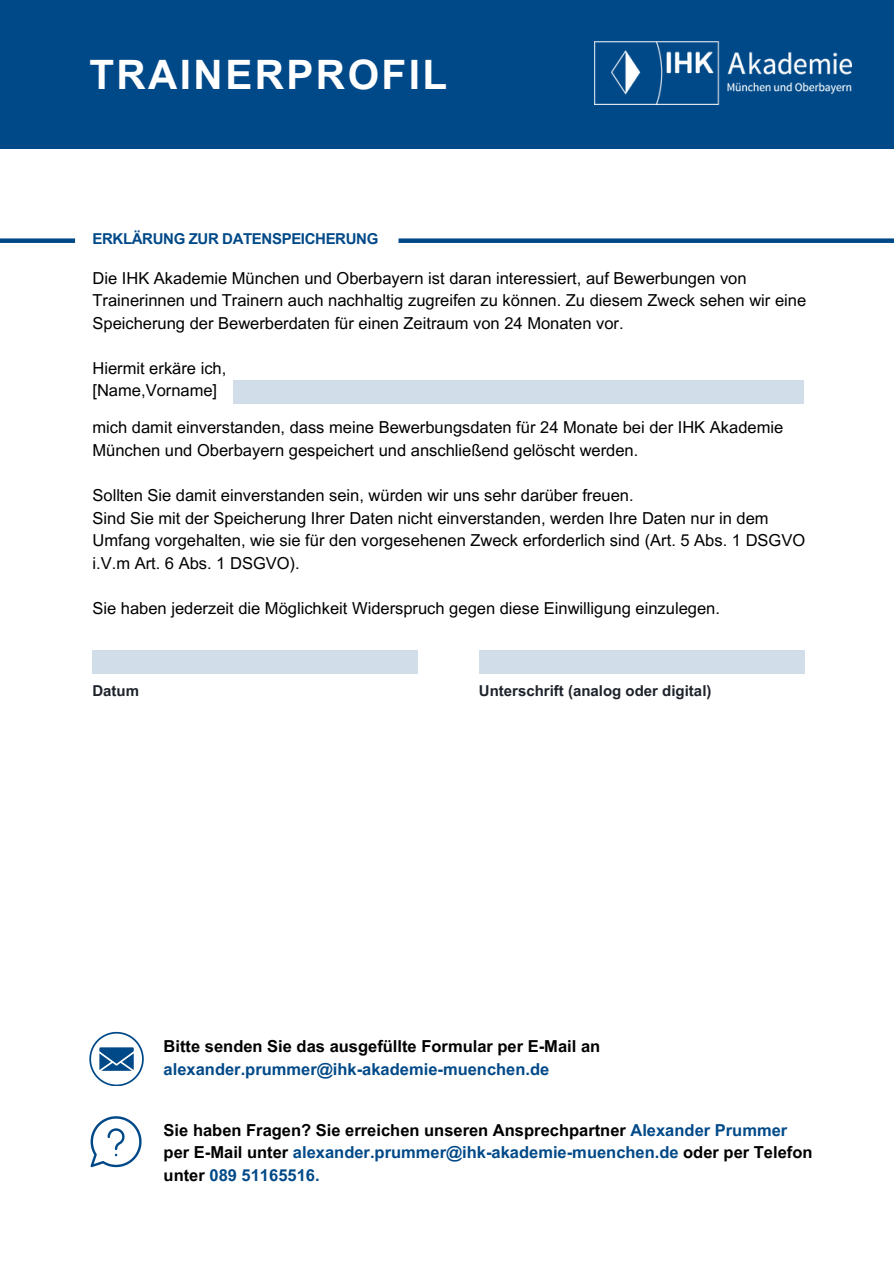
<style>
.page{position:relative;width:894px;height:1264px;background:#fff}
.page>*{position:absolute;margin:0;border:0;box-sizing:border-box;transform-origin:0 0}
.t1{font:700 40.5px "Arial MT Pro";letter-spacing:.06em;color:#fff}
.t2{font:16.5px/22.5px "Arial MT Pro";color:#000}
.t3{font:700 16.5px/22.5px "Arial MT Pro";color:#000}
.t4{font:700 15px "Arial MT Pro";color:#1e232b}
.t5{font:700 15px "Arial MT Pro";letter-spacing:-.025em;color:#004988}
.s1{color:#004988}
</style>
<div class="page">
<div style="left:0;top:0;width:893px;height:149px;background:#004988"></div>
<img style="left:594px;top:41px;width:256px;height:63px">
<svg style="left:89px;top:1031px;width:54px;height:54px"></svg>
<svg style="left:90px;top:1116px;width:51px;height:51px"></svg>
<div style="left:478px;top:650px;width:326px;height:23px;background:#d2ddea"></div>
<div style="left:93px;top:650px;width:325px;height:23px;background:#d2ddea"></div>
<div style="left:233px;top:380px;width:571px;height:23px;background:#d2ddea"></div>
<div style="left:0;top:238px;width:75px;height:5px;background:#004988"></div>
<div style="left:398px;top:238px;width:495px;height:5px;background:#004988"></div>
<p class="t1" style="left:89px;top:59px;width:359px">TRAINERPROFIL</p>
<p class="t5" style="left:92px;top:233px;width:287px">ERKLÄRUNG ZUR DATENSPEICHERUNG</p>
<p class="t2" style="left:92px;top:269px;width:715px">Die IHK Akademie Mü nchen und Oberbayern ist daran interessiert, auf Bewerbungen von<br>Trainerinnen und Trainern auch nachhaltig zugreifen zu können. Zu diesem Zweck sehen wir eine<br>Speicherung der Bewerberdaten fü r einen Zeitraum von 24 Monaten vor.</p>
<p class="t2" style="left:92px;top:359px;width:135px">Hiermit erkäre ich,</p>
<p class="t2" style="left:92px;top:381px;width:126px">[Name,Vorname]</p>
<p class="t2" style="left:92px;top:418px;width:692px">mich damit einverstanden, dass meine Bewerbungsdaten für 24 Monate bei der IHK Akademie<br>Mü nchen und Oberbayern gespeichert und anschließend gelöscht werden.</p>
<h3 class="t2" style="left:92px;top:486px;width:542px">Sollten Sie damit einverstanden sein, würden wir uns sehr darü ber freuen.</h3>
<h3 class="t2" style="left:92px;top:508px;width:714px">Sind Sie mit der Speicherung Ihrer Daten nicht einverstanden, werden Ihre Daten nur in dem<br>Umfang vorgehalten, wie sie für den vorgesehenen Zweck erforderlich sind (Art. 5 Abs. 1 DSGVO i.V.m Art. 6 Abs. 1 DSGVO).</h3>
<p class="t2" style="left:92px;top:598px;width:628px">Sie haben jederzeit die Möglichkeit Widerspruch gegen diese Einwilligung einzulegen.</p>
<p class="t4" style="left:92px;top:685px;width:48px">Datum</p>
<p class="t4" style="left:478px;top:685px;width:234px">Unterschrift (analog oder digital)</p>
<p class="t3" style="left:164px;top:1037px;width:438px">Bitte senden Sie das ausgefüllte Formular per E-Mail an <span class="s1">alexander.prummer@ihk-akademie-muenchen.de</span></p>
<h2 class="t3" style="left:164px;top:1120px;width:650px">Sie haben Fragen? Sie erreichen unseren Ansprechpartner <span class="s1">Alexander Prummer </span>per E-Mail unter <span class="s1">alexander.prummer@ihk-akademie-muenchen.de</span> oder per Telefon unter <span class="s1">089 51165516.</span></h2>
</div>
